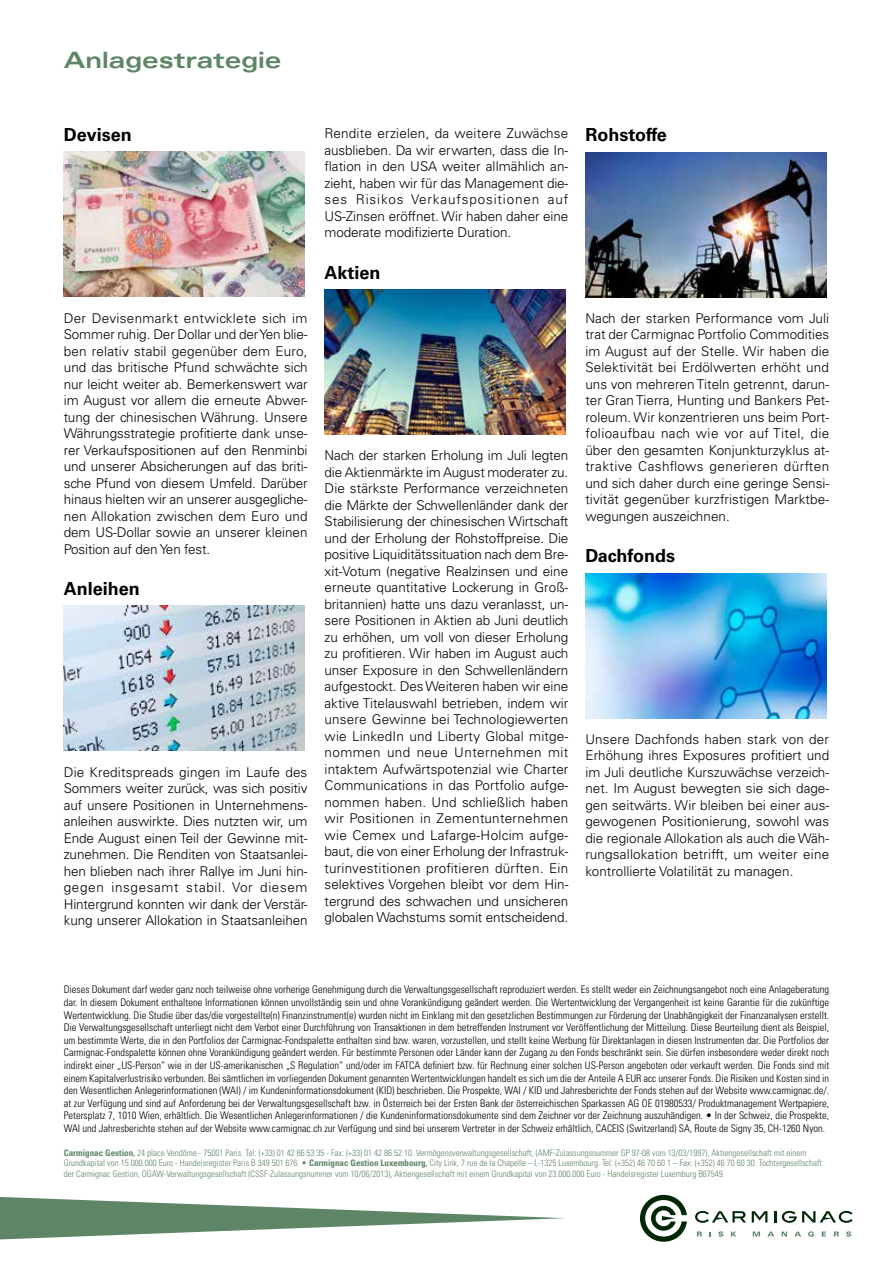
<style>
.page{position:relative;width:893px;height:1263px;background:#fff}
.page>*{position:absolute;margin:0;border:0;box-sizing:border-box;transform-origin:0 0}
.t1{font:700 expanded 22.5px "Univers LT Std";color:#5e8566}
.t2{font:700 18px "Univers LT Std";color:#000}
.t3{font:300 13.5px/16.5px "Univers LT Std";letter-spacing:-.01em;color:#000;text-align:justify}
.t4{font:300 condensed 10.5px/12.6px "Univers LT Std";color:#000;text-align:justify}
.t5{font:300 condensed 9px/10.8px "Univers LT Std";color:#5e8566}
.s1{font-weight:700}
</style>
<div class="page">
<svg style="left:0;top:1197px;width:565px;height:42px"></svg>
<svg style="left:697px;top:1231px;width:5px;height:5px"></svg>
<svg style="left:718px;top:1231px;width:5px;height:5px"></svg>
<svg style="left:731px;top:1231px;width:5px;height:5px"></svg>
<svg style="left:753px;top:1231px;width:7px;height:5px"></svg>
<svg style="left:767px;top:1231px;width:7px;height:5px"></svg>
<svg style="left:782px;top:1231px;width:5px;height:5px"></svg>
<svg style="left:794px;top:1231px;width:7px;height:5px"></svg>
<svg style="left:808px;top:1231px;width:6px;height:5px"></svg>
<svg style="left:822px;top:1231px;width:4px;height:5px"></svg>
<svg style="left:834px;top:1231px;width:5px;height:5px"></svg>
<svg style="left:846px;top:1231px;width:5px;height:5px"></svg>
<svg style="left:640px;top:1195px;width:47px;height:47px"></svg>
<svg style="left:752px;top:1211px;width:15px;height:11px"></svg>
<svg style="left:774px;top:1211px;width:2px;height:11px"></svg>
<svg style="left:695px;top:1211px;width:51px;height:12px"></svg>
<svg style="left:782px;top:1211px;width:71px;height:12px"></svg>
<img style="left:64px;top:152px;width:241px;height:144px">
<img style="left:64px;top:606px;width:241px;height:144px">
<img style="left:325px;top:289px;width:241px;height:145px">
<img style="left:585px;top:153px;width:241px;height:144px">
<img style="left:585px;top:574px;width:241px;height:144px">
<h1 class="t1" style="left:64px;top:48px;width:219px">Anlagestrategie</h1>
<h2 class="t2" style="left:64px;top:124px;width:70px">Devisen</h2>
<p class="t3" style="left:64px;top:310px;width:245px">Der Devisenmarkt entwicklete sich im Sommer ruhig. Der Dollar und der Yen blie&shy;ben relativ stabil gegenüber dem Euro, und das britische Pfund schwächte sich nur leicht weiter ab. Bemerkenswert war im August vor allem die erneute Abwer&shy;tung der chinesischen Währung. Unsere Währungsstrategie profitierte dank unse&shy;rer Verkaufspositionen auf den Renminbi und unserer Absicherungen auf das briti&shy;sche Pfund von diesem Umfeld. Darüber hinaus hielten wir an unserer ausgegliche&shy;nen Allokation zwischen dem Euro und dem US-Dollar sowie an unserer kleinen Position auf den Yen fest.</p>
<h2 class="t2" style="left:64px;top:578px;width:78px">Anleihen</h2>
<p class="t3" style="left:64px;top:764px;width:245px">Die Kreditspreads gingen im Laufe des Sommers weiter zurück, was sich positiv auf unsere Positionen in Unternehmens&shy;anleihen auswirkte. Dies nutzten wir, um Ende August einen Teil der Gewinne mit&shy;zunehmen. Die Renditen von Staatsanlei&shy;hen blieben nach ihrer Rallye im Juni hin&shy;gegen insgesamt stabil. Vor diesem Hintergrund konnten wir dank der Verstär&shy;kung unserer Allokation in Staatsanleihen</p>
<p class="t3" style="left:325px;top:125px;width:245px">Rendite erzielen, da weitere Zuwächse ausblieben. Da wir erwarten, dass die In&shy;flation in den USA weiter allmählich an&shy;zieht, haben wir für das Management die&shy;ses Risikos Verkaufspositionen auf US-Zinsen eröffnet. Wir haben daher eine moderate modifizierte Duration.</p>
<h2 class="t2" style="left:325px;top:262px;width:58px">Aktien</h2>
<p class="t3" style="left:325px;top:447px;width:245px">Nach der starken Erholung im Juli legten die Aktienmärkte im August moderater zu.<br>Die stärkste Performance verzeichneten die Märkte der Schwellenländer dank der Stabilisierung der chinesischen Wirtschaft und der Erholung der Rohstoffpreise. Die positive Liquiditätssituation nach dem Bre&shy;xit-Votum (negative Realzinsen und eine erneute quantitative Lockerung in Groß&shy;britannien) hatte uns dazu veranlasst, un&shy;sere Positionen in Aktien ab Juni deutlich zu erhöhen, um voll von dieser Erholung zu profitieren. Wir haben im August auch unser Exposure in den Schwellenländern aufgestockt. Des Weiteren haben wir eine aktive Titelauswahl betrieben, indem wir unsere Gewinne bei Technologiewerten wie LinkedIn und Liberty Global mitge&shy;nommen und neue Unternehmen mit intaktem Aufwärtspotenzial wie Charter Communications in das Portfolio aufge&shy;nommen haben. Und schließlich haben wir Positionen in Zementunternehmen wie Cemex und Lafarge-Holcim aufge&shy;baut, die von einer Erholung der Infrastruk&shy;turinvestitionen profitieren dürften. Ein selektives Vorgehen bleibt vor dem Hin&shy;tergrund des schwachen und unsicheren globalen Wachstums somit entscheidend.</p>
<h2 class="t2" style="left:585px;top:124px;width:83px">Rohstoffe</h2>
<p class="t3" style="left:585px;top:310px;width:245px">Nach der starken Performance vom Juli trat der Carmignac Portfolio Commodities im August auf der Stelle. Wir haben die Selektivität bei Erdölwerten erhöht und uns von mehreren Titeln getrennt, darun&shy;ter Gran Tierra, Hunting und Bankers Pet&shy;roleum. Wir konzentrieren uns beim Port&shy;folioaufbau nach wie vor auf Titel, die über den gesamten Konjunkturzyklus at&shy;traktive Cashflows generieren dürften und sich daher durch eine geringe Sensi&shy;tivität gegenüber kurzfristigen Marktbe&shy;wegungen auszeichnen.</p>
<h2 class="t2" style="left:585px;top:545px;width:91px">Dachfonds</h2>
<p class="t3" style="left:585px;top:731px;width:245px">Unsere Dachfonds haben stark von der Erhöhung ihres Exposures profitiert und im Juli deutliche Kurszuwächse verzeich&shy;net. Im August bewegten sie sich dage&shy;gen seitwärts. Wir bleiben bei einer aus&shy;gewogenen Positionierung, sowohl was die regionale Allokation als auch die Wäh&shy;rungsallokation betrifft, um weiter eine kontrollierte Volatilität zu managen.</p>
<p class="t4" style="left:64px;top:983px;width:767px">Dieses Dokument darf weder ganz noch teilweise ohne vorherige Genehmigung durch die Verwaltungsgesellschaft reproduziert werden. Es stellt weder ein Zeichnungsangebot noch eine Anlageberatung dar. In diesem Dokument enthaltene Informationen können unvollständig sein und ohne Vorankündigung geändert werden. Die Wertentwicklung der Vergangenheit ist keine Garantie für die zukünftige Wertentwicklung. Die Studie über das/die vorgestellte(n) Finanzinstrument(e) wurden nicht im Einklang mit den gesetzlichen Bestimmungen zur Förderung der Unabhängigkeit der Finanzanalysen erstellt.<br>Die Verwaltungsgesellschaft unterliegt nicht dem Verbot einer Durchführung von Transaktionen in dem betreffenden Instrument vor Veröffentlichung der Mitteilung. Diese Beurteilung dient als Beispiel, um bestimmte Werte, die in den Portfolios der Carmignac-Fondspalette enthalten sind bzw. waren, vorzustellen, und stellt keine Werbung für Direktanlagen in diesen Instrumenten dar. Die Portfolios der Carmignac-Fondspalette können ohne Vorankündigung geändert werden. Für bestimmte Personen oder Länder kann der Zugang zu den Fonds beschränkt sein. Sie dürfen insbesondere weder direkt noch indirekt einer „US-Person“ wie in der US-amerikanischen „S Regulation“ und/oder im FATCA definiert bzw. für Rechnung einer solchen US-Person angeboten oder verkauft werden. Die Fonds sind mit einem Kapitalverlustrisiko verbunden. Bei sämtlichen im vorliegenden Dokument genannten Wertentwicklungen handelt es sich um die der Anteile A EUR acc unserer Fonds. Die Risiken und Kosten sind in den Wesentlichen Anlegerinformationen (WAI) / im Kundeninformationsdokument (KID) beschrieben. Die Prospekte, WAI / KID und Jahresberichte der Fonds stehen auf der Website www.carmignac.de/. at zur Verfügung und sind auf Anforderung bei der Verwaltungsgesellschaft bzw. in Österreich bei der Ersten Bank der österreichischen Sparkassen AG OE 01980533/ Produktmanagement Wertpapiere, Petersplatz 7, 1010 Wien, erhältlich. Die Wesentlichen Anlegerinformationen / die Kundeninformationsdokumente sind dem Zeichner vor der Zeichnung auszuhändigen. • In der Schweiz, die Prospekte, WAI und Jahresberichte stehen auf der Website www.carmignac.ch zur Verfügung und sind bei unserem Vertreter in der Schweiz erhältlich, CACEIS (Switzerland) SA, Route de Signy 35, CH-1260 Nyon.</p>
<p class="t5" style="left:64px;top:1147px;width:760px"><span class="s1">Carmignac Gestion,</span> 24 place Vendôme - 75001 Paris. Tel: (+33) 01 42 86 53 35 - Fax: (+33) 01 42 86 52 10. Vermögensverwaltungsgesellschaft, (AMF-Zulassungsnummer GP 97-08 vom 13/03/1997), Aktiengesellschaft mit einem<br>Grundkapital von 15.000.000 Euro - Handelsregister Paris B 349 501 676. • <span class="s1">Carmignac Gestion Luxembourg,</span> City Link, 7 rue de la Chapelle – L-1325 Luxembourg. Tel: (+352) 46 70 60 1 – Fax: (+352) 46 70 60 30. Tochtergesellschaft der Carmignac Gestion, OGAW-Verwaltungsgesellschaft (CSSF-Zulassungsnummer vom 10/06/2013), Aktiengesellschaft mit einem Grundkapital von 23.000.000 Euro - Handelsregister Luxemburg B67549.</p>
</div>
